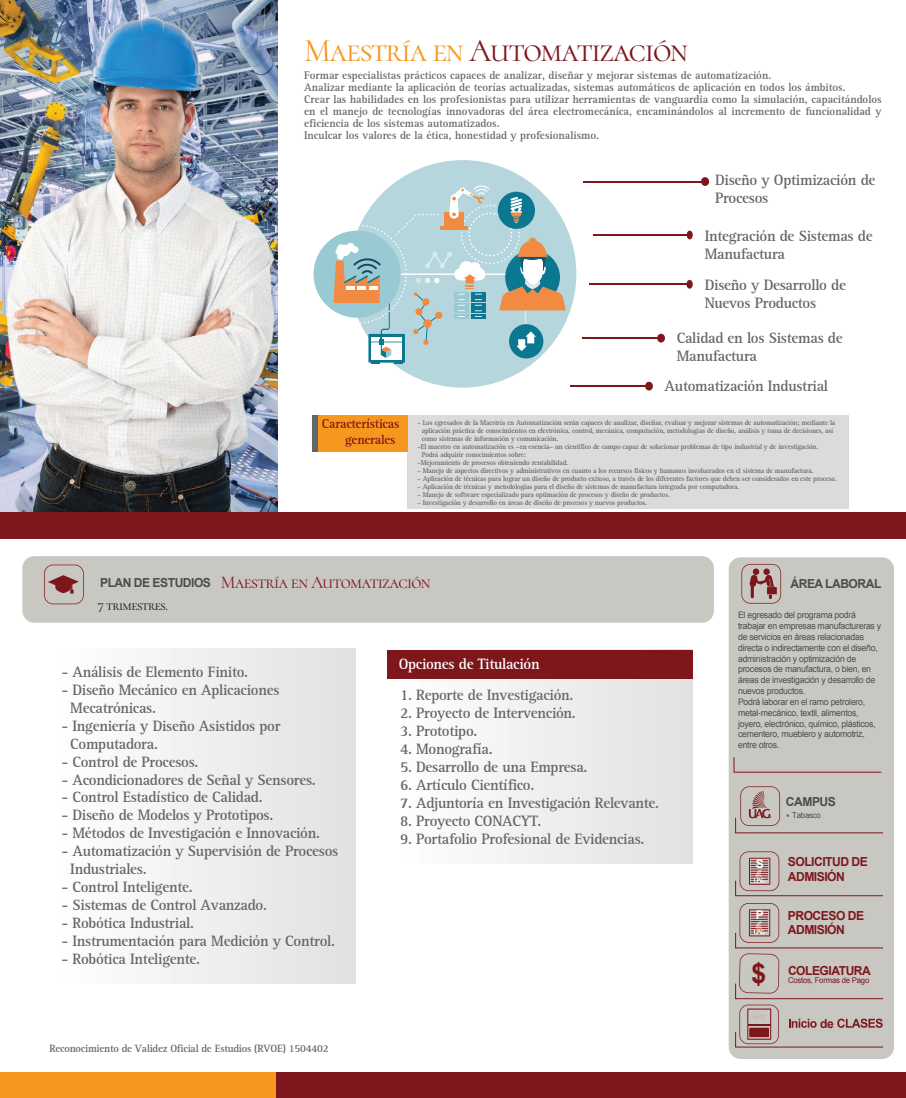
<style>
.page{position:relative;width:906px;height:1098px;background:#fff}
.page>*{position:absolute;margin:0;border:0;box-sizing:border-box;transform-origin:0 0}
.t1{font:32.9px "Cormorant SC";letter-spacing:-.04em;color:#7e171c}
.t2{font:18px "Cormorant SC";letter-spacing:-.04em;color:#7e171c}
.t3{font:700 15.4px/18px "Libre Serif S Si";letter-spacing:-.02em;color:#63656a}
.t4{font:700 15.4px "Libre Serif S Si";letter-spacing:-.02em;color:#fff}
.t5{font:14px "Cormorant SC";letter-spacing:-.04em;color:#131212}
.t6{font:700 13.3px/15.5px "Libre Serif S Si";letter-spacing:-.02em;color:#7e171c;text-align:right}
.t7{font:700 12.4px/14.9px "Arial";letter-spacing:-.04em;color:#7e171c}
.t8{font:700 12.4px "Arial";letter-spacing:-.04em;color:#4b4c4d}
.t9{font:700 12px "Arial";color:#fff}
.t10{font:700 11.3px/12px "Libre Serif S Si";color:#63656a}
.t11{font:700 10.8px "Libre Serif S Si";letter-spacing:-.02em;color:#63656a}
.t12{font:9px/10.8px "Arial";letter-spacing:-.03em;color:#4b4c4d}
.t13{font:8px "Arial";letter-spacing:-.03em;color:#7e171c}
.t14{font:8px "Arial";letter-spacing:-.03em;color:#4d4d4f}
.t15{font:700 7.2px "Libre Serif S Si";letter-spacing:-.025em;color:#63656a}
.s1{color:#f7971d}
.s2{font-family:"Arial";font-weight:700;font-size:12.4px;color:#4b4c4d}
.s3{font-family:"Libre Serif S Si";font-weight:700;font-size:7.2px;color:#63656a}
.s4{font-size:27.3px}
</style>
<div class="page">
<div style="left:349px;top:160px;width:227px;height:227px;background:#b6d6de;border-radius:50%"></div>
<div style="left:407px;top:415px;width:441px;height:94px;background:#dcdbda"></div>
<div style="left:173px;top:1072px;width:732px;height:25px;background:#7e171c"></div>
<div style="left:0;top:512px;width:905px;height:26px;background:#7e171c"></div>
<div style="left:317px;top:415px;width:90px;height:36px;background:#f7971d"></div>
<div style="left:728px;top:557px;width:166px;height:501px;background:#c9c7c1;border-radius:12px"></div>
<div style="left:22px;top:556px;width:692px;height:66px;background:#c9c7c1;border-radius:12px"></div>
<div style="left:313px;top:415px;width:5px;height:36px;background:#63656a"></div>
<svg style="left:741px;top:564px;width:40px;height:39px"></svg>
<div style="left:49px;top:648px;width:307px;height:335px;background:linear-gradient(to right,#fff,#e0e1e0)"></div>
<div style="left:386px;top:649px;width:306px;height:214px;background:linear-gradient(to right,#fff,#e0e1e1)"></div>
<div style="left:387px;top:649px;width:305px;height:29px;background:#7e171c"></div>
<svg style="left:44px;top:564px;width:40px;height:40px"></svg>
<div style="left:0;top:1072px;width:276px;height:25px;background:#f7971d"></div>
<svg style="left:733px;top:757px;width:149px;height:16px"></svg>
<svg style="left:735px;top:786px;width:148px;height:47px"></svg>
<svg style="left:735px;top:851px;width:148px;height:45px"></svg>
<svg style="left:735px;top:903px;width:148px;height:145px"></svg>
<hr style="left:582px;top:181px;width:119px;height:1px;background:#7e171c">
<div style="left:701px;top:177px;width:8px;height:9px;background:#7e171c;border-radius:50%"></div>
<hr style="left:589px;top:284px;width:98px;height:1px;background:#7e171c">
<div style="left:686px;top:280px;width:6px;height:9px;background:#7e171c;border-radius:50%"></div>
<hr style="left:592px;top:234px;width:95px;height:1px;background:#7e171c">
<div style="left:686px;top:230px;width:6px;height:9px;background:#7e171c;border-radius:50%"></div>
<hr style="left:582px;top:337px;width:75px;height:2px;background:#7e171c">
<div style="left:657px;top:334px;width:8px;height:8px;background:#7e171c;border-radius:50%"></div>
<hr style="left:570px;top:385px;width:75px;height:1px;background:#7e171c">
<div style="left:645px;top:382px;width:8px;height:8px;background:#7e171c;border-radius:50%"></div>
<img style="left:0;top:0;width:277px;height:511px">
<svg style="left:313px;top:184px;width:252px;height:180px"></svg>
<h1 class="t1" style="left:304px;top:31px;width:386px"><span class="s1">Maestría en</span> Automatización</h1>
<p class="t10" style="left:304px;top:70px;width:579px">Formar especialistas prácticos capaces de analizar, diseñar y mejorar sistemas de automatización.<br>Analizar mediante la aplicación de teorías actualizadas, sistemas automáticos de aplicación en todos los ámbitos.<br>Crear las habilidades en los profesionistas para utilizar herramientas de vanguardia como la simulación, capacitándolos en el manejo de tecnologías innovadoras del área electromecánica, encaminándolos al incremento de funcionalidad y eficiencia de los sistemas automatizados.<br>Inculcar los valores de la ética, honestidad y profesionalismo.</p>
<h3 class="t3" style="left:715px;top:171px;width:162px">Diseño y Optimización de<br>Procesos</h3>
<h3 class="t3" style="left:704px;top:227px;width:169px">Integración de Sistemas de<br>Manufactura</h3>
<h3 class="t3" style="left:704px;top:276px;width:143px">Diseño y Desarrollo de<br>Nuevos Productos</h3>
<h3 class="t3" style="left:676px;top:329px;width:167px">Calidad en los Sistemas de<br>Manufactura</h3>
<h3 class="t6" style="left:322px;top:416px;width:79px">Características generales</h3>
<h3 class="t3" style="left:664px;top:377px;width:165px">Automatización Industrial</h3>
<p class="t15" style="left:417px;top:418px;width:419px">- Los egresados de la Maestría en Automatización serán capaces de analizar, diseñar, evaluar y mejorar sistemas de automatización; mediante la</p>
<p class="t15" style="left:421px;top:426px;width:413px">aplicación práctica de conocimientos en electrónica, control, mecánica, computación, metodologías de diseño, análisis y toma de decisiones, así</p>
<p class="t15" style="left:421px;top:434px;width:138px">como sistemas de información y comunicación.</p>
<p class="t15" style="left:417px;top:442px;width:402px">-El maestro en automatización es –en esencia– un científico de campo capaz de solucionar problemas de tipo industrial y de investigación.</p>
<p class="t15" style="left:421px;top:450px;width:106px">Podrá adquirir conocimientos sobre:</p>
<p class="t15" style="left:417px;top:458px;width:152px">-Mejoramiento de procesos obteniendo rentabilidad.</p>
<p class="t15" style="left:417px;top:466px;width:397px">- Manejo de aspectos directivos y administrativos en cuanto a los recursos físicos y humanos involucrados en el sistema de manufactura.</p>
<p class="t15" style="left:417px;top:474px;width:420px">- Aplicación de técnicas para lograr un diseño de producto exitoso, a través de los diferentes factores que deben ser considerados en este proceso.</p>
<p class="t15" style="left:417px;top:482px;width:323px">- Aplicación de técnicas y metodologías para el diseño de sistemas de manufactura integrada por computadora.</p>
<p class="t15" style="left:417px;top:490px;width:254px">- Manejo de software especializado para optimación de procesos y diseño de productos.</p>
<p class="t15" style="left:417px;top:498px;width:231px">- Investigación y desarrollo en áreas de diseño de procesos y nuevos productos.</p>
<h2 class="t2" style="left:100px;top:571px;width:332px"><span class="s2">PLAN DE ESTUDIOS</span> Maestría en Automatización</h2>
<h3 class="t5" style="left:98px;top:596px;width:72px">7 trimestres.</h3>
<h3 class="t3" style="left:61px;top:662px;width:188px">- Análisis de Elemento Finito.</h3>
<h3 class="t3" style="left:70px;top:680px;width:211px;text-indent:-9px">- Diseño Mecánico en Aplicaciones<br>Mecatrónicas.</h3>
<h3 class="t3" style="left:70px;top:716px;width:212px;text-indent:-9px">- Ingeniería y Diseño Asistidos por<br>Computadora.</h3>
<h3 class="t3" style="left:61px;top:752px;width:138px">- Control de Procesos.</h3>
<h3 class="t3" style="left:61px;top:770px;width:256px">- Acondicionadores de Señal y Sensores.</h3>
<h3 class="t3" style="left:61px;top:788px;width:203px">- Control Estadístico de Calidad.</h3>
<h3 class="t3" style="left:61px;top:806px;width:213px">- Diseño de Modelos y Prototipos.</h3>
<h3 class="t3" style="left:61px;top:824px;width:260px">- Métodos de Investigación e Innovación.</h3>
<h3 class="t3" style="left:70px;top:842px;width:269px;text-indent:-9px">- Automatización y Supervisión de Procesos<br>Industriales.</h3>
<h3 class="t3" style="left:61px;top:878px;width:133px">- Control Inteligente.</h3>
<h3 class="t3" style="left:61px;top:896px;width:207px">- Sistemas de Control Avanzado.</h3>
<h3 class="t3" style="left:61px;top:914px;width:134px">- Robótica Industrial.</h3>
<h3 class="t3" style="left:61px;top:932px;width:275px">- Instrumentación para Medición y Control.</h3>
<h3 class="t3" style="left:61px;top:950px;width:140px">- Robótica Inteligente.</h3>
<h3 class="t11" style="left:49px;top:1041px;width:280px">Reconocimiento de Validez Oficial de Estudios (RVOE) 1504402</h3>
<h3 class="t4" style="left:398px;top:654px;width:142px">Opciones de Titulación</h3>
<h3 class="t3" style="left:400px;top:686px;width:175px">1. Reporte de Investigación.</h3>
<h3 class="t3" style="left:400px;top:704px;width:177px">2. Proyecto de Intervención.</h3>
<h3 class="t3" style="left:400px;top:722px;width:79px">3. Prototipo.</h3>
<h3 class="t3" style="left:400px;top:740px;width:94px">4. Monografía.</h3>
<h3 class="t3" style="left:400px;top:758px;width:189px">5. Desarrollo de una Empresa.</h3>
<h3 class="t3" style="left:400px;top:776px;width:136px">6. Artículo Científico.</h3>
<h3 class="t3" style="left:400px;top:794px;width:260px">7. Adjuntoría en Investigación Relevante.</h3>
<h3 class="t3" style="left:400px;top:812px;width:143px">8. Proyecto CONACYT.</h3>
<h3 class="t3" style="left:400px;top:830px;width:246px">9. Portafolio Profesional de Evidencias.</h3>
<h3 class="t8" style="left:790px;top:575px;width:92px">ÁREA LABORAL</h3>
<p class="t12" style="left:738px;top:610px;width:145px">El egresado del programa podrá trabajar en empresas manufactureras y de servicios en áreas relacionadas directa o indirectamente con el diseño, administración y optimización de procesos de manufactura, o bien, en áreas de investigación y desarrollo de nuevos productos.<br>Podrá laborar en el ramo petrolero, metal-mecánico, textil, alimentos, joyero, electrónico, químico, plásticos, cementero, mueblero y automotriz, entre otros.</p>
<h3 class="t8" style="left:786px;top:793px;width:51px">CAMPUS</h3>
<p class="t14" style="left:786px;top:809px;width:36px"><span class="s3">•</span> Tabasco</p>
<h3 class="t9" style="left:755px;top:855px;width:10px">S</h3>
<h3 class="t7" style="left:787px;top:855px;width:81px">SOLICITUD DE<br>ADMISIÓN</h3>
<h3 class="t9" style="left:755px;top:907px;width:10px">P</h3>
<h3 class="t7" style="left:787px;top:908px;width:78px">PROCESO DE<br>ADMISIÓN</h3>
<h3 class="t7" style="left:751px;top:963px;width:121px"><span class="s4">$</span> COLEGIATURA</h3>
<p class="t13" style="left:788px;top:974px;width:83px">Costos, Formas de Pago</p>
<h3 class="t7" style="left:820px;top:1016px;width:15px">de</h3>
</div>
